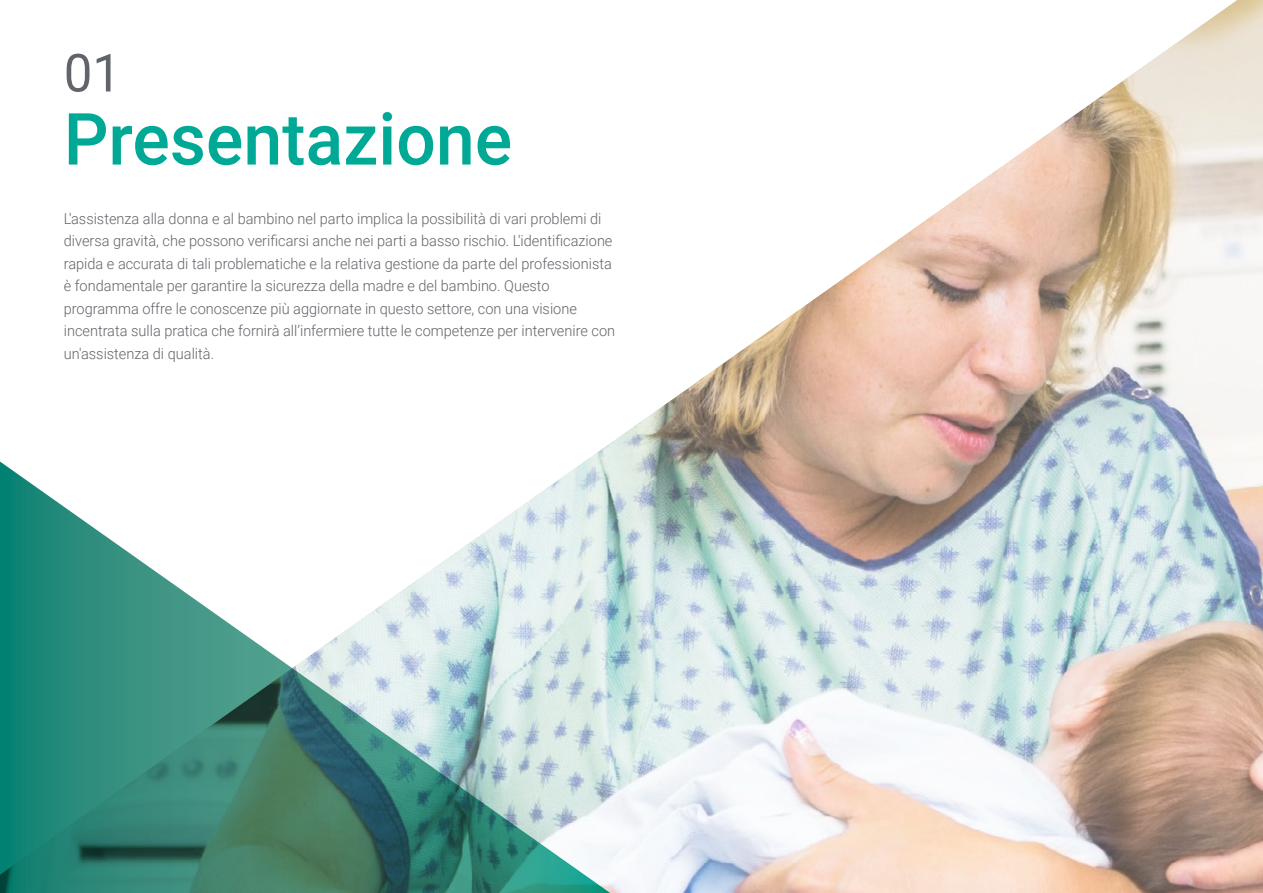
<style>
.page{position:relative;width:1263px;height:893px;background:#fff}
.page>*{position:absolute;margin:0;border:0;box-sizing:border-box;transform-origin:0 0}
.t1{font:500 72px "Roboto";color:#00a996}
.t2{font:52.5px "Roboto";color:#61646a}
.t3{font:300 15px/22.5px "Roboto";color:#61646a}
</style>
<div class="page">
<img style="left:607px;top:0;width:656px;height:893px">
<svg style="left:0;top:446px;width:640px;height:447px"></svg>
<h2 class="t2" style="left:64px;top:36px;width:59px">01</h2>
<h1 class="t1" style="left:64px;top:89px;width:450px">Presentazione</h1>
<p class="t3" style="left:64px;top:207px;width:553px">L'assistenza alla donna e al bambino nel parto implica la possibilità di vari problemi di diversa gravità, che possono verificarsi anche nei parti a basso rischio. L'identificazione rapida e accurata di tali problematiche e la relativa gestione da parte del professionista è fondamentale per garantire la sicurezza della madre e del bambino. Questo programma offre le conoscenze più aggiornate in questo settore, con una visione incentrata sulla pratica che fornirà all’infermiere tutte le competenze per intervenire con un'assistenza di qualità.</p>
</div>
